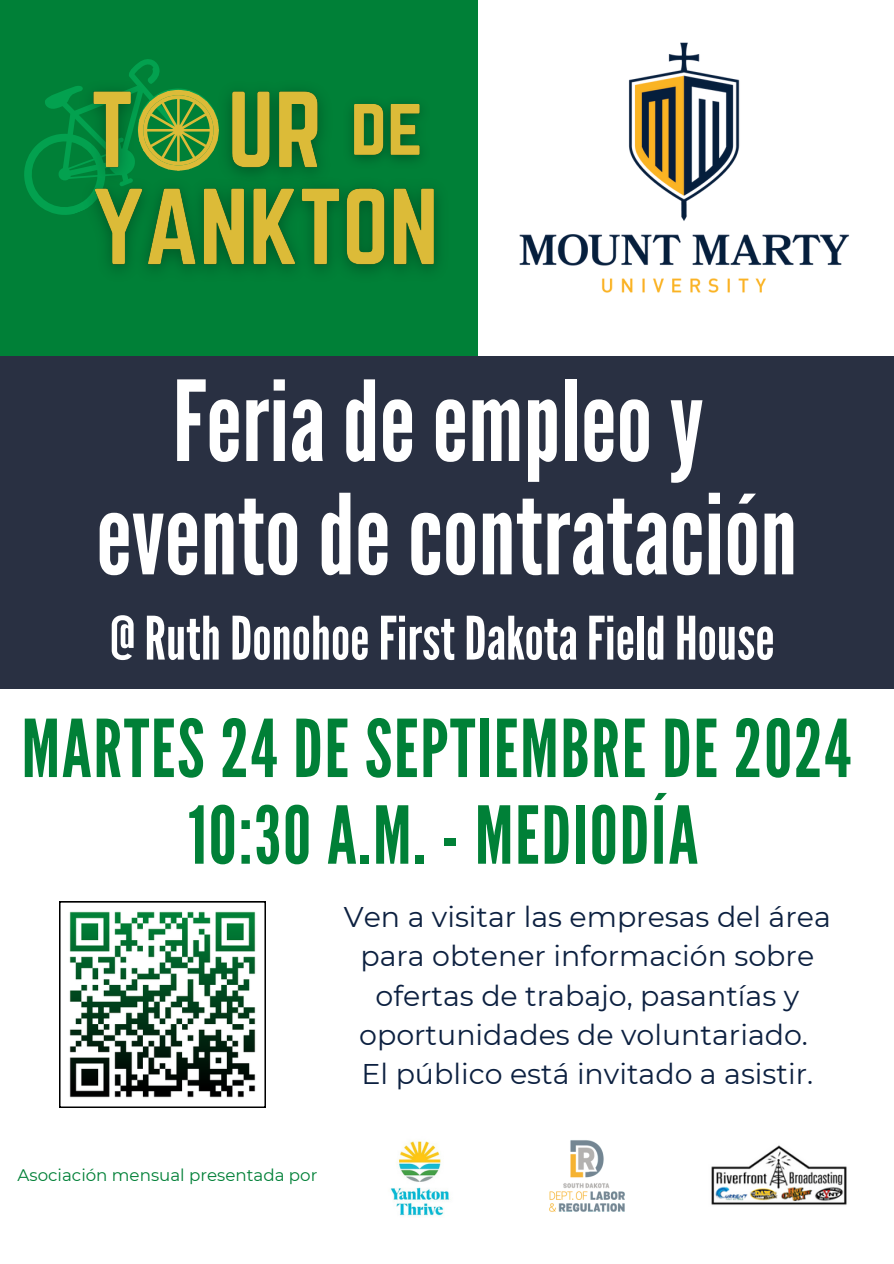
<style>
.page{position:relative;width:894px;height:1264px;background:#fff}
.page>*{position:absolute;margin:0;border:0;box-sizing:border-box;transform-origin:0 0}
.t1{font:111px/113.2px "League Gothic";color:#fff;text-align:center}
.t2{font:79.5px/86.7px "League Gothic";letter-spacing:.025em;color:#008037;text-align:center}
.t3{font:59.7px "League Gothic";color:#fff}
.t4{font:28.5px/39.3px "Montserrat";color:#0c2040;text-align:center}
.t5{font:16.65px "Montserrat";color:#008037}
</style>
<div class="page">
<div style="left:0;top:0;width:478px;height:367px;background:#008037"></div>
<div style="left:0;top:356px;width:893px;height:332px;background:#293042"></div>
<img style="left:519px;top:42px;width:331px;height:251px">
<svg style="left:59px;top:901px;width:206px;height:206px"></svg>
<img style="left:231px;top:90px;width:92px;height:76px">
<svg style="left:24px;top:59px;width:207px;height:156px"></svg>
<img style="left:350px;top:103px;width:71px;height:58px">
<img style="left:69px;top:166px;width:370px;height:107px">
<img style="left:549px;top:1140px;width:76px;height:72px">
<img style="left:390px;top:1141px;width:59px;height:75px">
<img style="left:711px;top:1145px;width:136px;height:60px">
<p class="t1" style="left:96px;top:367px;width:702px">Feriadeempleoy eventodecontratación</p>
<p class="t3" style="left:110px;top:603px;width:666px">@ RuthDonohoeFirstDakotaFieldHouse</p>
<p class="t2" style="left:22px;top:707px;width:830px">MARTES 24 DE SEPTIEMBRE DE 2024<br>10:30 A.M. - MEDIODÍA</p>
<p class="t4" style="left:344px;top:896px;width:488px">Ven a visitar las empresas del área para obtener información sobre ofertas de trabajo, pasantías y oportunidades de voluntariado.<br>El público está invitado a asistir.</p>
<h3 class="t5" style="left:18px;top:1165px;width:301px">Asociación mensual presentada por</h3>
</div>
